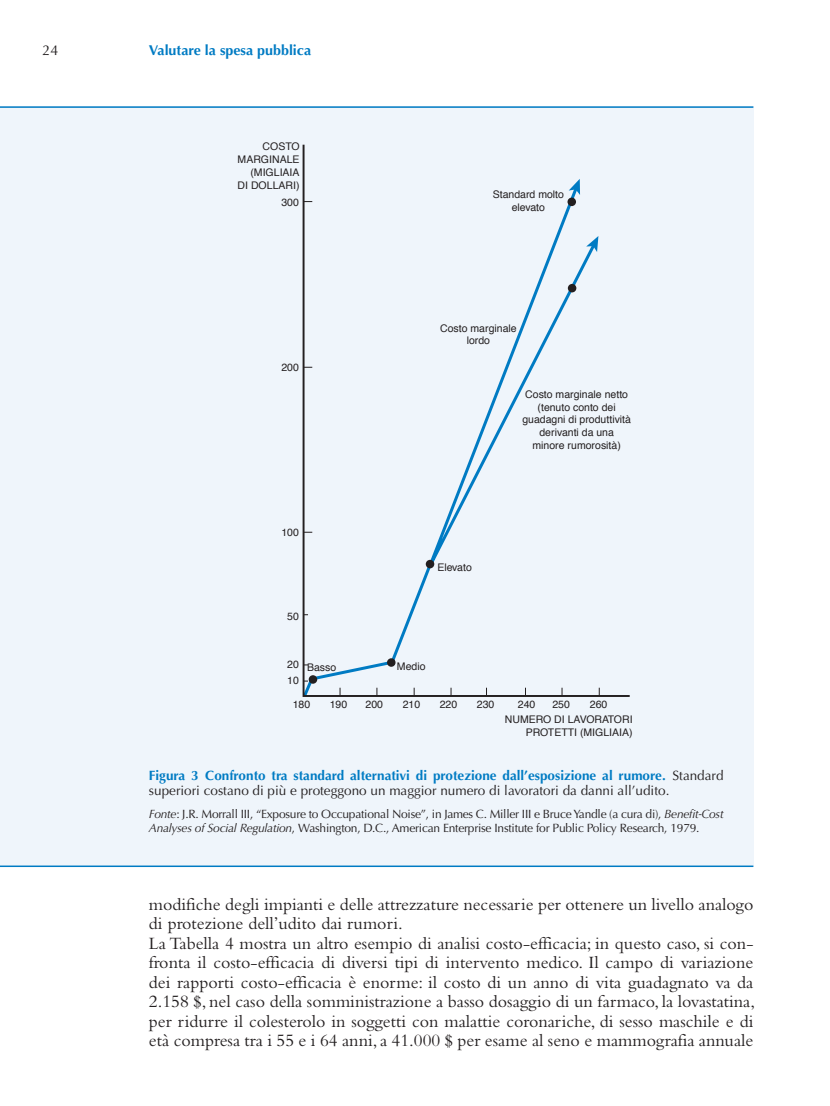
<style>
.page{position:relative;width:830px;height:1106px;background:#fff}
.page>*{position:absolute;margin:0;border:0;box-sizing:border-box;transform-origin:0 0}
.t1{font:18px/19.5px "Bembo Std";color:#231f20}
.t2{font:700 14.25px "Optima LT Std";color:#007bc3}
.t3{font:14.25px "Optima LT Std";color:#231f20}
.t4{font:13.5px/15px "Optima LT Std";color:#231f20}
.t5{font:12px/14.4px "Optima LT Std";letter-spacing:-.02em;color:#231f20}
.t6{font:10.5px/12.8px "Helvetica";color:#231f20;text-align:center}
.s1{font-weight:700;color:#007bc3}
.s2{font-style:italic}
</style>
<div class="page">
<div style="left:0;top:106px;width:753px;height:761px;background:#eff5fb"></div>
<svg style="left:302px;top:144px;width:328px;height:553px"></svg>
<svg style="left:406px;top:185px;width:191px;height:434px"></svg>
<svg style="left:586px;top:236px;width:12px;height:16px"></svg>
<svg style="left:568px;top:179px;width:11px;height:16px"></svg>
<div style="left:425px;top:560px;width:9px;height:8px;background:#231f20;border-radius:50%"></div>
<div style="left:567px;top:284px;width:9px;height:8px;background:#231f20;border-radius:50%"></div>
<div style="left:567px;top:198px;width:8px;height:8px;background:#231f20;border-radius:50%"></div>
<div style="left:387px;top:658px;width:8px;height:8px;background:#231f20;border-radius:50%"></div>
<div style="left:308px;top:675px;width:9px;height:8px;background:#231f20;border-radius:50%"></div>
<hr style="left:0;top:106px;width:753px;height:2px;background:#007bc3">
<hr style="left:0;top:865px;width:753px;height:2px;background:#007bc3">
<p class="t3" style="left:43px;top:41px;width:17px">24</p>
<p class="t2" style="left:149px;top:41px;width:164px">Valutare la spesa pubblica</p>
<p class="t6" style="left:237px;top:141px;width:63px;text-align:right">COSTO<br>MARGINALE (MIGLIAIA<br>DI DOLLARI)</p>
<p class="t6" style="left:281px;top:196px;width:19px">300</p>
<p class="t6" style="left:281px;top:361px;width:19px">200</p>
<p class="t6" style="left:281px;top:526px;width:19px">100</p>
<p class="t6" style="left:287px;top:610px;width:13px">50</p>
<p class="t6" style="left:492px;top:188px;width:73px">Standard molto elevato</p>
<p class="t6" style="left:440px;top:322px;width:78px">Costo marginale lordo</p>
<p class="t6" style="left:437px;top:561px;width:36px">Elevato</p>
<p class="t6" style="left:522px;top:388px;width:110px">Costo marginale netto (tenuto conto dei guadagni di produttività derivanti da una minore rumorosità)</p>
<p class="t6" style="left:287px;top:656px;width:13px;line-height:16px;text-align:left">20<br>10</p>
<p class="t6" style="left:292px;top:698px;width:19px">180</p>
<p class="t6" style="left:329px;top:698px;width:19px">190</p>
<p class="t6" style="left:365px;top:698px;width:19px">200</p>
<p class="t6" style="left:402px;top:698px;width:19px">210</p>
<p class="t6" style="left:439px;top:698px;width:19px">220</p>
<p class="t6" style="left:476px;top:698px;width:19px">230</p>
<p class="t6" style="left:517px;top:698px;width:19px">240</p>
<p class="t6" style="left:552px;top:698px;width:19px">250</p>
<p class="t6" style="left:589px;top:698px;width:19px">260</p>
<p class="t6" style="left:307px;top:661px;width:31px">Basso</p>
<p class="t6" style="left:397px;top:660px;width:30px">Medio</p>
<p class="t6" style="left:504px;top:713px;width:129px;text-align:right">NUMERO DI LAVORATORI<br>PROTETTI (MIGLIAIA)</p>
<p class="t4" style="left:149px;top:768px;width:576px"><span class="s1">Figura 3 Confronto tra standard alternativi di protezione dall’esposizione al rumore.</span> Standard superiori costano di più e proteggono un maggior numero di lavoratori da danni all’udito.</p>
<p class="t5" style="left:149px;top:807px;width:575px"><span class="s2">Fonte</span>: J.R. Morrall III, “Exposure to Occupational Noise”, in James C. Miller III e Bruce Yandle (a cura di), <span class="s2">Benefit-Cost<br>Analyses of Social Regulation</span>, Washington, D.C., American Enterprise Institute for Public Policy Research, 1979.</p>
<p class="t1" style="left:149px;top:894px;width:607px">modifiche degli impianti e delle attrezzature necessarie per ottenere un livello analogo di protezione dell’udito dai rumori.<br>La Tabella 4 mostra un altro esempio di analisi costo-efficacia; in questo caso, si con&shy;fronta il costo-efficacia di diversi tipi di intervento medico. Il campo di variazione dei rapporti costo-efficacia è enorme: il costo di un anno di vita guadagnato va da 2.158 $, nel caso della somministrazione a basso dosaggio di un farmaco, la lovastatina, per ridurre il colesterolo in soggetti con malattie coronariche, di sesso maschile e di età compresa tra i 55 e i 64 anni, a 41.000 $ per esame al seno e mammografia annuale</p>
</div>
